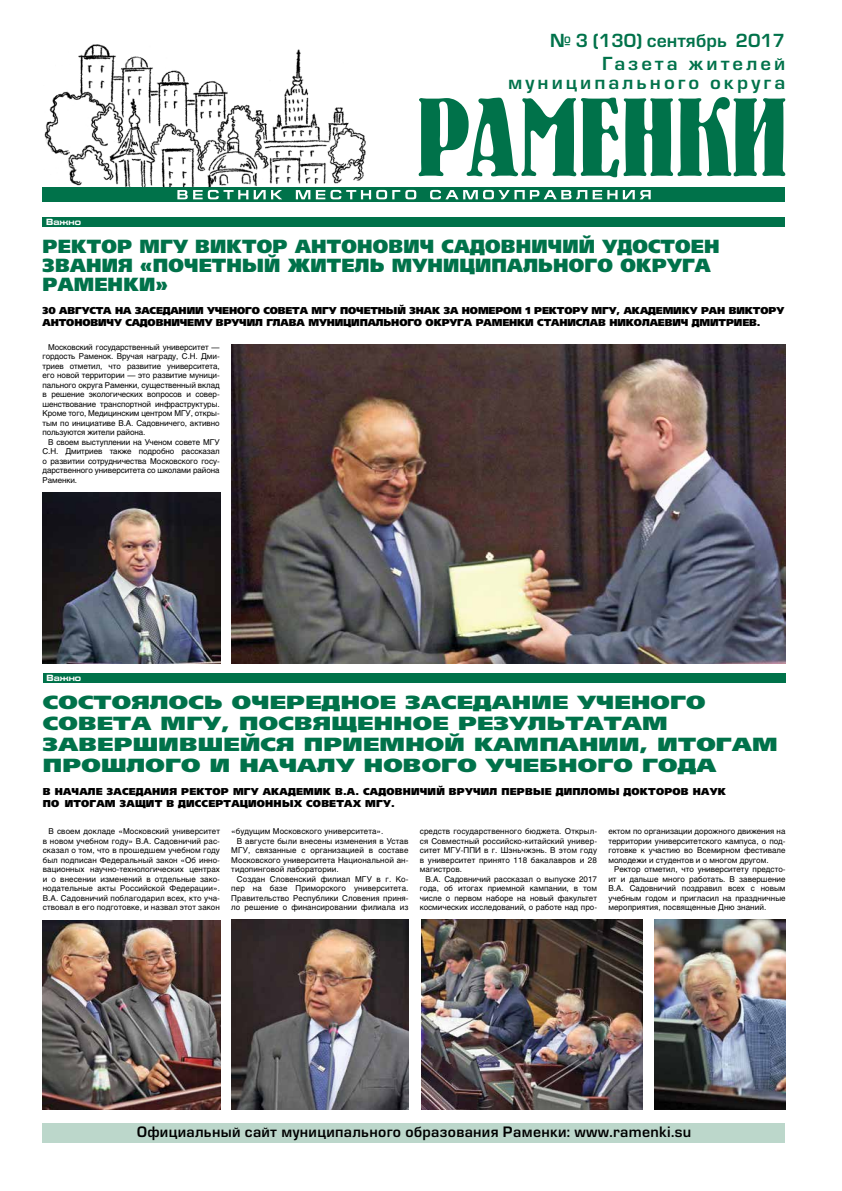
<style>
.page{position:relative;width:842px;height:1191px;background:#fff}
.page>*{position:absolute;margin:0;border:0;box-sizing:border-box;transform-origin:0 0}
.t1{font:19px/21px "AG Foreigner Ultra Black C";letter-spacing:.01em;color:#00724a;scale:1.25 1}
.t2{font:19px/19px "AG Foreigner Ultra Black C";letter-spacing:.01em;color:#00724a}
.t3{font:17.6px/22.6px "Europe Demi C";color:#00724a;text-align:right}
.t4{font:17.6px "Europe Demi C";letter-spacing:.16em;color:#00724a;scale:1.05 1}
.t5{font:14px "Europe Demi C";letter-spacing:.02em;color:#000}
.t6{font:10px/12px "AG Foreigner Ultra Black C";letter-spacing:-.01em;color:#000}
.t7{font:10px/12px "AG Foreigner Ultra Black C";letter-spacing:.02em;color:#000}
.t8{font:700 9px "Eurofont Extended C";letter-spacing:.005em;color:#fff;scale:.9 1}
.t9{font:8px/9.5px "Helios C";letter-spacing:.01em;color:#000;text-align:justify}
</style>
<div class="page">
<div style="left:43px;top:1123px;width:742px;height:19px;background:#bcd7cb"></div>
<img style="left:44px;top:44px;width:322px;height:142px">
<svg style="left:418px;top:97px;width:367px;height:80px"></svg>
<div style="left:43px;top:187px;width:742px;height:15px;background:#00724a"></div>
<svg style="left:177px;top:190px;width:71px;height:9px"></svg>
<svg style="left:254px;top:190px;width:28px;height:9px"></svg>
<svg style="left:296px;top:190px;width:14px;height:9px"></svg>
<svg style="left:316px;top:190px;width:100px;height:9px"></svg>
<svg style="left:430px;top:190px;width:157px;height:9px"></svg>
<svg style="left:593px;top:190px;width:24px;height:9px"></svg>
<svg style="left:623px;top:190px;width:28px;height:9px"></svg>
<div style="left:43px;top:217px;width:742px;height:9px;background:#00724a"></div>
<div style="left:43px;top:673px;width:742px;height:9px;background:#00724a"></div>
<img style="left:43px;top:492px;width:177px;height:171px">
<img style="left:231px;top:344px;width:554px;height:319px">
<img style="left:43px;top:920px;width:177px;height:189px">
<img style="left:231px;top:919px;width:178px;height:190px">
<img style="left:421px;top:919px;width:221px;height:190px">
<img style="left:655px;top:919px;width:130px;height:190px">
<p class="t8" style="left:46px;top:216px;width:40px">Важно</p>
<h2 class="t3" style="left:550px;top:29px;width:237px">№ 3 (130) сентябрь 2017<br>Газета жителей</h2>
<h2 class="t4" style="left:508px;top:72px;width:266px">муниципального округа</h2>
<h1 class="t2" style="left:43px;top:237px;width:678px">РЕКТОР МГУ ВИКТОР АНТОНОВИЧ САДОВНИЧИЙ УДОСТОЕН<br>ЗВАНИЯ «ПОЧЕТНЫЙ ЖИТЕЛЬ МУНИЦИПАЛЬНОГО ОКРУГА<br>РАМЕНКИ»</h1>
<p class="t6" style="left:43px;top:305px;width:743px">30 АВГУСТА НА ЗАСЕДАНИИ УЧЕНОГО СОВЕТА МГУ ПОЧЕТНЫЙ ЗНАК ЗА НОМЕРОМ 1 РЕКТОРУ МГУ, АКАДЕМИКУ РАН ВИКТОРУ<br>АНТОНОВИЧУ САДОВНИЧЕМУ ВРУЧИЛ ГЛАВА МУНИЦИПАЛЬНОГО ОКРУГА РАМЕНКИ СТАНИСЛАВ НИКОЛАЕВИЧ ДМИТРИЕВ.</p>
<p class="t9" style="left:43px;top:342px;width:179px;text-indent:6px">Московский государственный университет — гордость Раменок. Вручая награду, С.Н. Дми&shy;триев отметил, что развитие университета, его новой территории — это развитие муници&shy;пального округа Раменки, существенный вклад в решение экологических вопросов и совер&shy;шенствование транспортной инфраструктуры.<br>Кроме того, Медицинским центром МГУ, откры&shy;тым по инициативе В.А. Садовничего, активно пользуются жители района.</p>
<p class="t9" style="left:43px;top:437px;width:179px;text-indent:6px">В своем выступлении на Ученом совете МГУ С.Н. Дмитриев также подробно рассказал о развитии сотрудничества Московского госу&shy;дарственного университета со школами района Раменки.</p>
<p class="t8" style="left:46px;top:672px;width:40px">Важно</p>
<h1 class="t1" style="left:43px;top:692px;width:589px">СОСТОЯЛОСЬ ОЧЕРЕДНОЕ ЗАСЕДАНИЕ УЧЕНОГО СОВЕТА МГУ, ПОСВЯЩЕННОЕ РЕЗУЛЬТАТАМ ЗАВЕРШИВШЕЙСЯ ПРИЕМНОЙ КАМПАНИИ, ИТОГАМ ПРОШЛОГО И НАЧАЛУ НОВОГО УЧЕБНОГО ГОДА</h1>
<p class="t7" style="left:43px;top:786px;width:684px">В НАЧАЛЕ ЗАСЕДАНИЯ РЕКТОР МГУ АКАДЕМИК В.А. САДОВНИЧИЙ ВРУЧИЛ ПЕРВЫЕ ДИПЛОМЫ ДОКТОРОВ НАУК<br>ПО ИТОГАМ ЗАЩИТ В ДИССЕРТАЦИОННЫХ СОВЕТАХ МГУ.</p>
<p class="t9" style="left:43px;top:826px;width:179px;text-indent:6px">В своем докладе «Московский университет в новом учебном году» В.А. Садовничий рас&shy;сказал о том, что в прошедшем учебном году был подписан Федеральный закон «Об инно&shy;вационных научно-технологических центрах и о внесении изменений в отдельные зако&shy;нодательные акты Российской Федерации».<br>В.А. Садовничий поблагодарил всех, кто уча&shy;ствовал в его подготовке, и назвал этот закон</p>
<p class="t9" style="left:231px;top:826px;width:154px">«будущим Московского университета».</p>
<p class="t9" style="left:420px;top:826px;width:179px">средств государственного бюджета. Открыл&shy;ся Совместный российско-китайский универ&shy;ситет МГУ-ППИ в г. Шэньчжэнь. В этом году в университет принято 118 бакалавров и 28 магистров.</p>
<p class="t9" style="left:420px;top:874px;width:179px;text-indent:6px">В.А. Садовничий рассказал о выпуске 2017 года, об итогах приемной кампании, в том числе о первом наборе на новый факультет космических исследований, о работе над про-</p>
<p class="t9" style="left:608px;top:826px;width:179px">ектом по организации дорожного движения на территории университетского кампуса, о под&shy;готовке к участию во Всемирном фестивале молодежи и студентов и о многом другом.</p>
<p class="t9" style="left:608px;top:864px;width:179px;text-indent:6px">Ректор отметил, что университету предсто&shy;ит и дальше много работать. В завершение В.А. Садовничий поздравил всех с новым учебным годом и пригласил на праздничные мероприятия, посвященные Дню знаний.</p>
<p class="t9" style="left:237px;top:836px;width:173px">В августе были внесены изменения в Устав</p>
<p class="t9" style="left:231px;top:845px;width:179px">МГУ, связанные с организацией в составе</p>
<p class="t9" style="left:231px;top:855px;width:179px">Московского университета Национальной ан-</p>
<p class="t9" style="left:231px;top:864px;width:109px">тидопинговой лаборатории.</p>
<p class="t9" style="left:237px;top:874px;width:173px">Создан Словенский филиал МГУ в г. Ко-</p>
<p class="t9" style="left:231px;top:883px;width:179px">пер на базе Приморского университета.</p>
<p class="t9" style="left:231px;top:893px;width:179px">Правительство Республики Словения приня-</p>
<p class="t9" style="left:231px;top:902px;width:179px">ло решение о финансировании филиала из</p>
<h3 class="t5" style="left:137px;top:1123px;width:556px">Официальный сайт муниципального образования Раменки: www.ramenki.su</h3>
</div>
